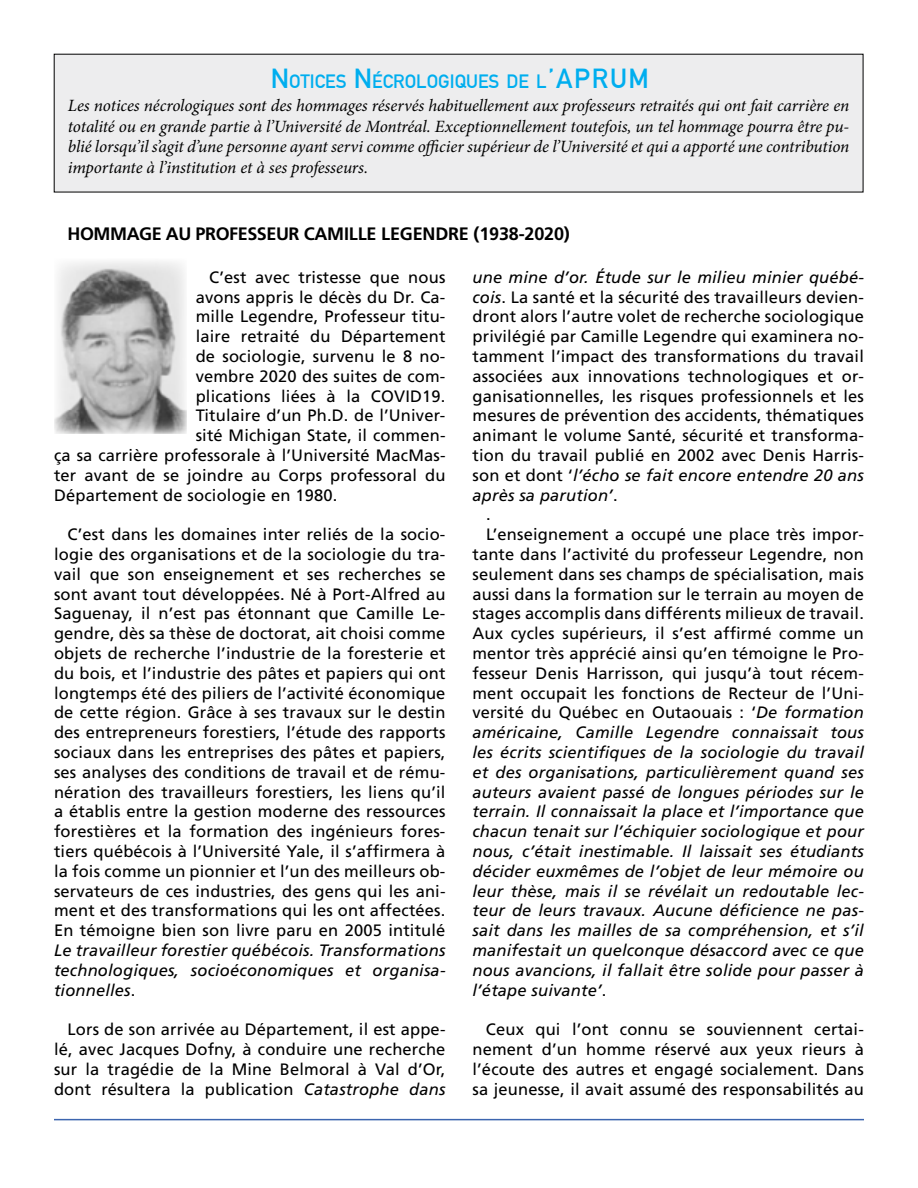
<style>
.page{position:relative;width:918px;height:1188px;background:#fff}
.page>*{position:absolute;margin:0;border:0;box-sizing:border-box;transform-origin:0 0}
.t1{font:700 18.9px "DIN Alternate";color:#00aeef}
.t2{font:700 18px "Frutiger";letter-spacing:-.01em;color:#000}
.t3{font:italic 17.25px/20.7px "Minion Pro";letter-spacing:-.01em;color:#000;text-align:justify}
.t4{font:16.5px/19.8px "Frutiger";letter-spacing:.01em;color:#000;text-align:justify}
.t5{font:italic 16.5px/19.8px "Frutiger";letter-spacing:.01em;color:#000;text-align:justify}
.s1{font-size:27px}
.s2{font-style:normal}
.s3{font-style:italic}
</style>
<div class="page">
<hr style="left:54px;top:1119px;width:810px;height:1px;background:#3c65af">
<div style="left:54px;top:54px;width:809px;height:138px;background:#ededee"></div>
<img style="left:54px;top:261px;width:132px;height:173px">
<p class="t1" style="left:271px;top:67px;width:380px"><span class="s1">N</span>OTICES <span class="s1">N</span>ÉCROLOGIQUES DE L<span class="s1">’APRU M</span></p>
<p class="t3" style="left:68px;top:95px;width:783px">Les notices nécrologiques sont des hommages réservés habituellement aux professeurs retraités qui ont fait carrière en totalité ou en grande partie à l’Université de Montréal. Exceptionnellement toutefois, un tel hommage pourra être pu&shy;blié lorsqu’il s’agit d’une personne ayant servi comme officier supérieur de l’Université et qui a apporté une contribution importante à l’institution et à ses professeurs.</p>
<p class="t2" style="left:68px;top:223px;width:504px">HOMMAGE AU PROFESSEUR CAMILLE LEGENDRE (1938-2020)</p>
<p class="t4" style="left:209px;top:267px;width:238px">C’est avec tristesse que nous</p>
<p class="t4" style="left:196px;top:287px;width:251px">avons appris le décès du Dr. Ca-</p>
<p class="t4" style="left:196px;top:307px;width:251px">mille Legendre, Professeur titu-</p>
<p class="t4" style="left:196px;top:326px;width:251px">laire retraité du Département</p>
<p class="t4" style="left:196px;top:346px;width:251px">de sociologie, survenu le 8 no-</p>
<p class="t4" style="left:196px;top:366px;width:251px">vembre 2020 des suites de com-</p>
<p class="t4" style="left:196px;top:386px;width:251px">plications liées à la COVID19.</p>
<p class="t4" style="left:196px;top:406px;width:251px">Titulaire d’un Ph.D. de l’Univer-</p>
<p class="t4" style="left:196px;top:425px;width:251px">sité Michigan State, il commen-</p>
<p class="t4" style="left:54px;top:445px;width:393px">ça sa carrière professorale à l’Université MacMas-</p>
<p class="t4" style="left:54px;top:465px;width:393px">ter avant de se joindre au Corps professoral du</p>
<p class="t4" style="left:54px;top:485px;width:285px">Département de sociologie en 1980.</p>
<p class="t4" style="left:54px;top:524px;width:393px;text-indent:13px">C’est dans les domaines inter reliés de la socio&shy;logie des organisations et de la sociologie du tra&shy;vail que son enseignement et ses recherches se sont avant tout développées. Né à Port-Alfred au Saguenay, il n’est pas étonnant que Camille Le&shy;gendre, dès sa thèse de doctorat, ait choisi comme objets de recherche l’industrie de la foresterie et du bois, et l’industrie des pâtes et papiers qui ont longtemps été des piliers de l’activité économique de cette région. Grâce à ses travaux sur le destin des entrepreneurs forestiers, l’étude des rapports sociaux dans les entreprises des pâtes et papiers, ses analyses des conditions de travail et de rému&shy;nération des travailleurs forestiers, les liens qu’il a établis entre la gestion moderne des ressources forestières et la formation des ingénieurs fores&shy;tiers québécois à l’Université Yale, il s’affirmera à la fois comme un pionnier et l’un des meilleurs ob&shy;servateurs de ces industries, des gens qui les ani&shy;ment et des transformations qui les ont affectées.<br>En témoigne bien son livre paru en 2005 intitulé</p>
<p class="t5" style="left:54px;top:940px;width:393px">Le travailleur forestier québécois. Transformations technologiques, socioéconomiques et organisa&shy;tionnelles<span class="s2">.</span></p>
<p class="t4" style="left:54px;top:1019px;width:393px;text-indent:13px">Lors de son arrivée au Département, il est appe&shy;lé, avec Jacques Dofny, à conduire une recherche sur la tragédie de la Mine Belmoral à Val d’Or, dont résultera la publication <span class="s3">Catastrophe dans</span></p>
<p class="t5" style="left:473px;top:267px;width:393px">une mine d’or. Étude sur le milieu minier québé-</p>
<p class="t4" style="left:473px;top:287px;width:393px"><span class="s3">cois</span>. La santé et la sécurité des travailleurs devien-</p>
<p class="t4" style="left:473px;top:307px;width:393px">dront alors l’autre volet de recherche sociologique</p>
<p class="t4" style="left:473px;top:326px;width:393px">privilégié par Camille Legendre qui examinera no-</p>
<p class="t4" style="left:473px;top:346px;width:393px">tamment l’impact des transformations du travail</p>
<p class="t4" style="left:473px;top:366px;width:393px">associées aux innovations technologiques et or-</p>
<p class="t4" style="left:473px;top:386px;width:393px">ganisationnelles, les risques professionnels et les</p>
<p class="t4" style="left:473px;top:406px;width:393px">mesures de prévention des accidents, thématiques</p>
<p class="t4" style="left:473px;top:425px;width:393px">animant le volume Santé, sécurité et transforma-</p>
<p class="t4" style="left:473px;top:445px;width:393px">tion du travail publié en 2002 avec Denis Harris-</p>
<p class="t5" style="left:473px;top:465px;width:393px"><span class="s2">son et dont ‘</span>l’écho se fait encore entendre 20 ans</p>
<p class="t5" style="left:473px;top:485px;width:147px">après sa parution’<span class="s2">.</span></p>
<p class="t4" style="left:486px;top:505px;width:6px">.</p>
<p class="t4" style="left:486px;top:524px;width:379px">L’enseignement a occupé une place très impor-</p>
<p class="t4" style="left:472px;top:544px;width:393px">tante dans l’activité du professeur Legendre, non</p>
<p class="t4" style="left:472px;top:564px;width:393px">seulement dans ses champs de spécialisation, mais</p>
<p class="t4" style="left:472px;top:584px;width:393px">aussi dans la formation sur le terrain au moyen de</p>
<p class="t4" style="left:472px;top:604px;width:393px">stages accomplis dans différents milieux de travail.</p>
<p class="t4" style="left:472px;top:623px;width:393px">Aux cycles supérieurs, il s’est affirmé comme un</p>
<p class="t4" style="left:472px;top:643px;width:393px">mentor très apprécié ainsi qu’en témoigne le Pro-</p>
<p class="t4" style="left:472px;top:663px;width:393px">fesseur Denis Harrisson, qui jusqu’à tout récem-</p>
<p class="t4" style="left:472px;top:683px;width:393px">ment occupait les fonctions de Recteur de l’Uni-</p>
<p class="t4" style="left:472px;top:703px;width:393px">versité du Québec en Outaouais : ‘<span class="s3">De formation</span></p>
<p class="t5" style="left:472px;top:722px;width:393px">américaine, Camille Legendre connaissait tous</p>
<p class="t5" style="left:472px;top:742px;width:393px">les écrits scientifiques de la sociologie du travail</p>
<p class="t5" style="left:472px;top:762px;width:393px">et des organisations, particulièrement quand ses</p>
<p class="t5" style="left:472px;top:782px;width:393px">auteurs avaient passé de longues périodes sur le</p>
<p class="t5" style="left:472px;top:802px;width:393px">terrain. Il connaissait la place et l’importance que</p>
<p class="t5" style="left:472px;top:821px;width:393px">chacun tenait sur l’échiquier sociologique et pour</p>
<p class="t5" style="left:472px;top:841px;width:393px">nous, c’était inestimable. Il laissait ses étudiants</p>
<p class="t5" style="left:472px;top:861px;width:393px">décider euxmêmes de l’objet de leur mémoire ou</p>
<p class="t5" style="left:472px;top:881px;width:393px">leur thèse, mais il se révélait un redoutable lec-</p>
<p class="t5" style="left:472px;top:901px;width:393px">teur de leurs travaux. Aucune déficience ne pas-</p>
<p class="t5" style="left:472px;top:920px;width:393px">sait dans les mailles de sa compréhension, et s’il</p>
<p class="t5" style="left:472px;top:940px;width:393px">manifestait un quelconque désaccord avec ce que</p>
<p class="t5" style="left:472px;top:960px;width:393px">nous avancions, il fallait être solide pour passer à</p>
<p class="t5" style="left:472px;top:980px;width:135px">l’étape suivante’<span class="s2">.</span></p>
<p class="t4" style="left:472px;top:1019px;width:393px;text-indent:13px">Ceux qui l’ont connu se souviennent certai&shy;nement d’un homme réservé aux yeux rieurs à l’écoute des autres et engagé socialement. Dans sa jeunesse, il avait assumé des responsabilités au</p>
</div>
